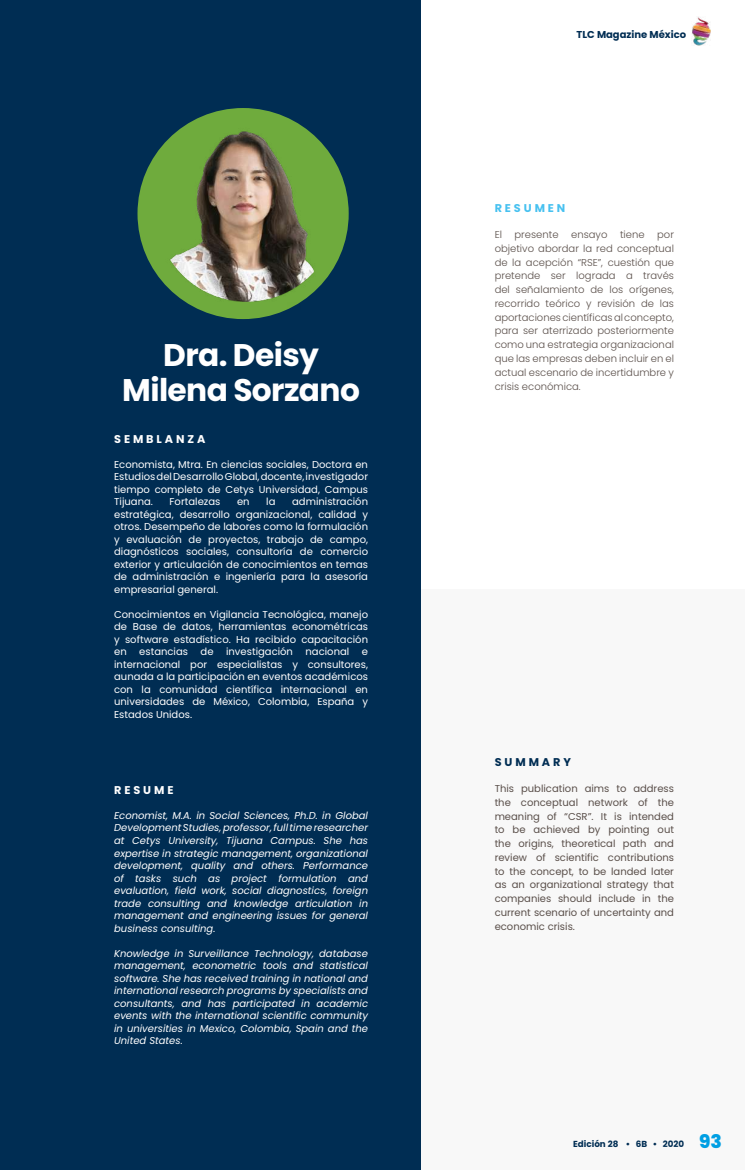
<style>
.page{position:relative;width:745px;height:1170px;background:#fff}
.page>*{position:absolute;margin:0;border:0;box-sizing:border-box;transform-origin:0 0}
.t1{font:700 31.25px/35px "Poppins";letter-spacing:-.02em;color:#fff;text-align:center}
.t2{font:800 18.75px "Poppins";color:#009fe3}
.t3{font:700 11.25px "Poppins";letter-spacing:.26em;color:#fff}
.t4{font:700 11.25px "Poppins";letter-spacing:.26em;color:#47c1f0}
.t5{font:700 11.25px "Poppins";letter-spacing:.26em;color:#002d53}
.t6{font:10px/12.5px "Poppins";color:#fff;text-align:justify}
.t7{font:italic 10px/12.5px "Poppins";color:#fff;text-align:justify}
.t8{font:300 10px/13.8px "Poppins";color:#5a4f4a;text-align:justify}
.t9{font:10px/13.8px "Poppins";color:#5a4f4a;text-align:justify}
.t10{font:700 10px "Poppins";color:#002d53}
.t11{font:700 8.75px "Poppins";color:#002d53}
</style>
<div class="page">
<div style="left:420px;top:589px;width:324px;height:580px;background:#f8f8f8"></div>
<div style="left:0;top:0;width:420px;height:1169px;background:#002d53"></div>
<div style="left:137px;top:108px;width:211px;height:211px;background:#6fab3d;border-radius:50%"></div>
<img style="left:137px;top:120px;width:212px;height:189px">
<img style="left:692px;top:17px;width:19px;height:29px">
<h1 class="t1" style="left:122px;top:337px;width:239px">Dra. Deisy<br>Milena Sorzano</h1>
<p class="t3" style="left:114px;top:432px;width:93px">SEMBLANZA</p>
<p class="t6" style="left:114px;top:458px;width:255px">Economista, Mtra. En ciencias sociales, Doctora en Estudios del Desarrollo Global, docente, investigador tiempo completo de Cetys Universidad, Campus Tijuana.</p>
<p class="t6" style="left:114px;top:495px;width:255px;text-indent:178px">administración estratégica, desarrollo organizacional, calidad y otros. Desempeño de labores como la formulación y evaluación de proyectos, trabajo de campo, diagnósticos sociales, consultoría de comercio exterior y articulación de conocimientos en temas de administración e ingeniería para la asesoría empresarial general.</p>
<p class="t6" style="left:114px;top:608px;width:255px">Conocimientos en Vigilancia Tecnológica, manejo de Base de datos, herramientas econométricas y software estadístico. Ha recibido capacitación en</p>
<p class="t6" style="left:169px;top:495px;width:52px">Fortalezas</p>
<p class="t6" style="left:237px;top:495px;width:14px">en</p>
<p class="t6" style="left:266px;top:495px;width:11px">la</p>
<p class="t6" style="left:139px;top:645px;width:50px">estancias</p>
<p class="t6" style="left:200px;top:645px;width:14px">de</p>
<p class="t6" style="left:226px;top:645px;width:68px">investigación</p>
<p class="t6" style="left:305px;top:645px;width:45px">nacional</p>
<p class="t6" style="left:114px;top:645px;width:255px;text-indent:247px">e internacional por especialistas y consultores, aunada a la participación en eventos académicos con la comunidad científica internacional en universidades de México, Colombia, España y Estados Unidos.</p>
<p class="t3" style="left:114px;top:783px;width:61px">RESUME</p>
<p class="t7" style="left:114px;top:809px;width:255px">Economist, M.A. in Social Sciences, Ph.D. in Global Development Studies, professor, full time researcher at Cetys University, Tijuana Campus. She has expertise in strategic management, organizational development, quality and others. Performance of tasks such as project formulation and evaluation, field work, social diagnostics, foreign trade consulting and knowledge articulation in management and engineering issues for general business consulting.</p>
<p class="t7" style="left:114px;top:946px;width:255px">Knowledge in Surveillance Technology, database management, econometric tools and statistical software. She has received training in national and international research programs by specialists and consultants, and has participated in academic events with the international scientific community in universities in Mexico, Colombia, Spain and the United States.</p>
<p class="t10" style="left:576px;top:29px;width:111px">TLC Magazine México</p>
<p class="t4" style="left:494px;top:201px;width:72px">RESUMEN</p>
<p class="t8" style="left:494px;top:228px;width:9px">El</p>
<p class="t8" style="left:514px;top:228px;width:46px">presente</p>
<p class="t8" style="left:570px;top:228px;width:38px">ensayo</p>
<p class="t8" style="left:619px;top:228px;width:26px">tiene</p>
<p class="t8" style="left:494px;top:228px;width:181px;text-indent:162px">por objetivo abordar la red conceptual de la acepción “RSE”, cuestión que pretende ser lograda a través del señalamiento de los orígenes, recorrido teórico y revisión de las aportaciones científicas al concepto, para ser aterrizado posteriormente como una estrategia organizacional que las empresas deben incluir en el actual escenario de incertidumbre y crisis económica.</p>
<p class="t5" style="left:494px;top:755px;width:78px">SUMMARY</p>
<p class="t9" style="left:494px;top:781px;width:181px">This publication aims to address the conceptual network of the meaning of “CSR”. It is intended to be achieved by pointing out the origins, theoretical path and review of scientific contributions to the concept, to be landed later as an organizational strategy that companies should include in the current scenario of uncertainty and economic crisis.</p>
<p class="t11" style="left:573px;top:1138px;width:112px">Edición 28 • 6B • 2020</p>
<h2 class="t2" style="left:698px;top:1130px;width:24px">93</h2>
</div>
